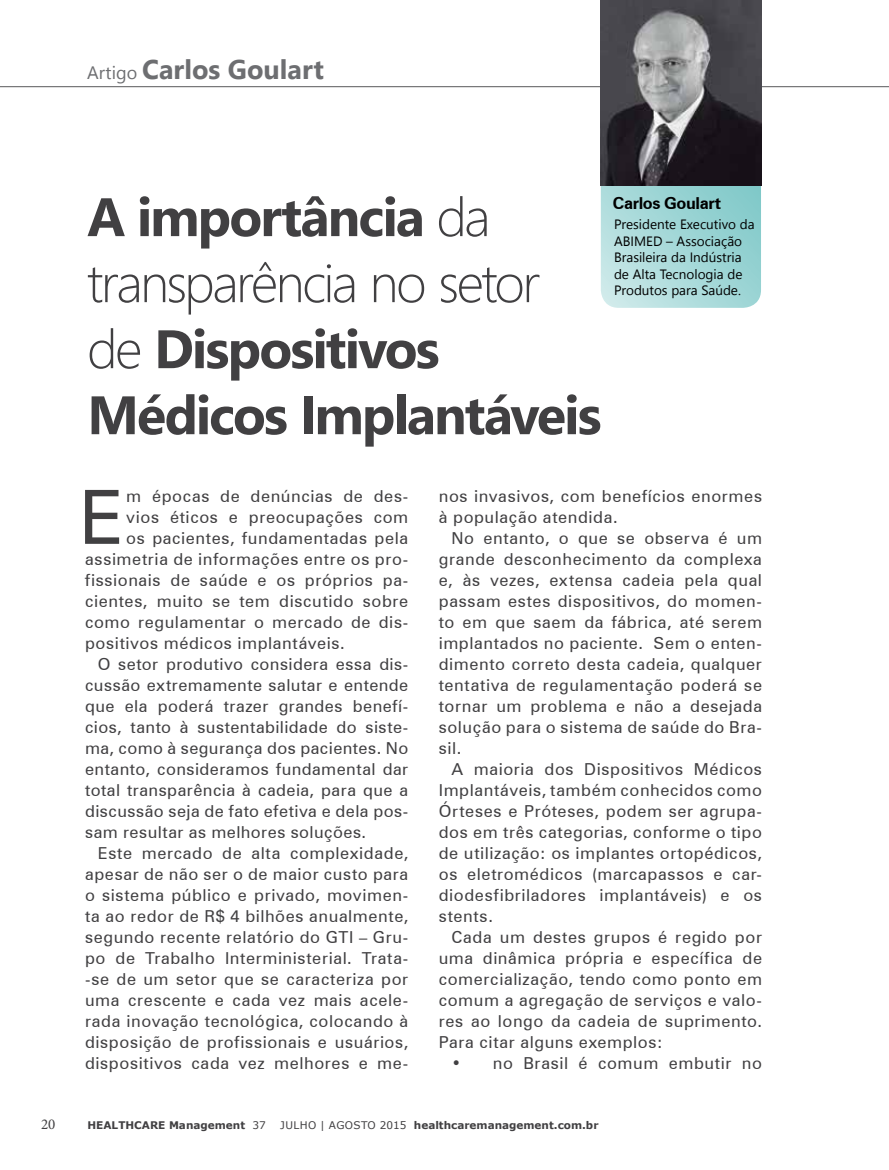
<style>
.page{position:relative;width:889px;height:1170px;background:#fff}
.page>*{position:absolute;margin:0;border:0;box-sizing:border-box;transform-origin:0 0}
.t1{font:74.85px "Zurich BT";color:#414042}
.t2{font:700 54px/66px "Segoe UI";letter-spacing:-.035em;color:#414042}
.t3{font:700 27px "Segoe UI";color:#6d6e71}
.t4{font:16.5px/21px "Zurich BT";letter-spacing:.035em;color:#414042;text-align:justify}
.t5{font:700 16.5px "Zurich BT";letter-spacing:-.025em;color:#000}
.t6{font:15px "Minion Pro";color:#414042}
.t7{font:13.5px/16.5px "Segoe UI";color:#000}
.t8{font:700 10.5px "Verdana";color:#414042}
.s1{font-weight:400;font-size:18px}
.s2{font-weight:300}
.s3{font-weight:400}
</style>
<div class="page">
<svg style="left:601px;top:186px;width:160px;height:122px"></svg>
<hr style="left:0;top:86px;width:889px;height:1px;background:#58595b">
<img style="left:601px;top:0;width:160px;height:186px">
<h3 class="t3" style="left:87px;top:48px;width:238px"><span class="s1">Artigo</span> Carlos Goulart</h3>
<h2 class="t2" style="left:87px;top:183px;width:516px">A importância <span class="s2">da transparência no setor de</span> Dispositivos<br>Médicos Implantáveis</h2>
<p class="t5" style="left:613px;top:191px;width:110px">Carlos Goulart</p>
<p class="t7" style="left:614px;top:216px;width:142px">Presidente Executivo da<br>ABIMED – Associação<br>Brasileira da Indústria de Alta Tecnologia de<br>Produtos para Saúde.</p>
<h1 class="t1" style="left:79px;top:464px;width:47px">E</h1>
<p class="t4" style="left:126px;top:484px;width:283px">m épocas de denúncias de des-</p>
<p class="t4" style="left:126px;top:505px;width:283px">vios éticos e preocupações com</p>
<p class="t4" style="left:126px;top:526px;width:283px">os pacientes, fundamentadas pela</p>
<p class="t4" style="left:85px;top:547px;width:325px">assimetria de informações entre os pro-</p>
<p class="t4" style="left:85px;top:568px;width:325px">fissionais de saúde e os próprios pa-</p>
<p class="t4" style="left:85px;top:589px;width:325px">cientes, muito se tem discutido sobre</p>
<p class="t4" style="left:85px;top:610px;width:325px">como regulamentar o mercado de dis-</p>
<p class="t4" style="left:85px;top:631px;width:261px">positivos médicos implantáveis.</p>
<p class="t4" style="left:98px;top:652px;width:312px">O setor produtivo considera essa dis-</p>
<p class="t4" style="left:85px;top:673px;width:325px">cussão extremamente salutar e entende</p>
<p class="t4" style="left:85px;top:694px;width:325px">que ela poderá trazer grandes benefí-</p>
<p class="t4" style="left:85px;top:715px;width:325px">cios, tanto à sustentabilidade do siste-</p>
<p class="t4" style="left:85px;top:736px;width:325px">ma, como à segurança dos pacientes. No</p>
<p class="t4" style="left:85px;top:757px;width:325px">entanto, consideramos fundamental dar</p>
<p class="t4" style="left:85px;top:778px;width:325px">total transparência à cadeia, para que a</p>
<p class="t4" style="left:85px;top:799px;width:325px">discussão seja de fato efetiva e dela pos-</p>
<p class="t4" style="left:85px;top:820px;width:283px">sam resultar as melhores soluções.</p>
<p class="t4" style="left:98px;top:841px;width:312px">Este mercado de alta complexidade,</p>
<p class="t4" style="left:85px;top:862px;width:325px">apesar de não ser o de maior custo para</p>
<p class="t4" style="left:85px;top:883px;width:325px">o sistema público e privado, movimen-</p>
<p class="t4" style="left:85px;top:904px;width:325px">ta ao redor de R$ 4 bilhões anualmente,</p>
<p class="t4" style="left:85px;top:925px;width:325px">segundo recente relatório do GTI – Gru-</p>
<p class="t4" style="left:85px;top:946px;width:325px">po de Trabalho Interministerial. Trata-</p>
<p class="t4" style="left:85px;top:967px;width:325px">-se de um setor que se caracteriza por</p>
<p class="t4" style="left:85px;top:988px;width:325px">uma crescente e cada vez mais acele-</p>
<p class="t4" style="left:85px;top:1009px;width:325px">rada inovação tecnológica, colocando à</p>
<p class="t4" style="left:85px;top:1030px;width:325px">disposição de profissionais e usuários,</p>
<p class="t4" style="left:85px;top:1051px;width:325px">dispositivos cada vez melhores e me-</p>
<p class="t4" style="left:439px;top:484px;width:325px">nos invasivos, com benefícios enormes à população atendida.</p>
<p class="t4" style="left:439px;top:526px;width:325px;text-indent:13px">No entanto, o que se observa é um grande desconhecimento da complexa e, às vezes, extensa cadeia pela qual passam estes dispositivos, do momen&shy;to em que saem da fábrica, até serem implantados no paciente. Sem o enten&shy;dimento correto desta cadeia, qualquer tentativa de regulamentação poderá se tornar um problema e não a desejada solução para o sistema de saúde do Bra&shy;sil.</p>
<p class="t4" style="left:439px;top:757px;width:325px;text-indent:13px">A maioria dos Dispositivos Médicos Implantáveis, também conhecidos como Órteses e Próteses, podem ser agrupa&shy;dos em três categorias, conforme o tipo de utilização: os implantes ortopédicos, os eletromédicos (marcapassos e car&shy;diodesfibriladores implantáveis) e os stents.</p>
<p class="t4" style="left:439px;top:926px;width:325px;text-indent:13px">Cada um destes grupos é regido por uma dinâmica própria e específica de comercialização, tendo como ponto em comum a agregação de serviços e valo&shy;res ao longo da cadeia de suprimento.<br>Para citar alguns exemplos:</p>
<p class="t4" style="left:451px;top:1052px;width:312px">• no Brasil é comum embutir no</p>
<p class="t6" style="left:41px;top:1114px;width:16px">20</p>
<p class="t8" style="left:88px;top:1117px;width:180px">HEALTHCARE Management <span class="s3">37</span></p>
<p class="t8" style="left:280px;top:1117px;width:320px"><span class="s3">JULHO | AGOSTO 2015</span> healthcaremanagement.com.br</p>
</div>
